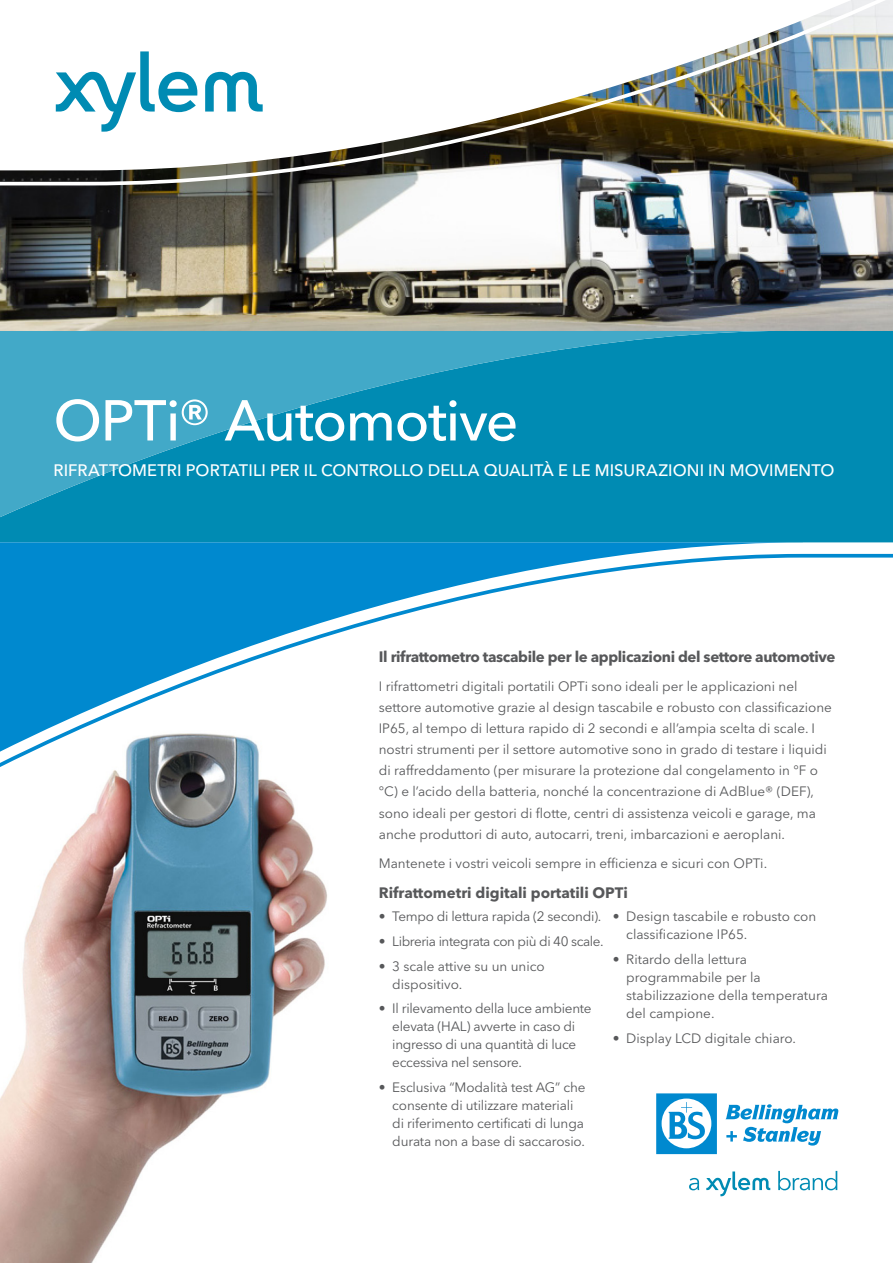
<style>
.page{position:relative;width:893px;height:1263px;background:#fff}
.page>*{position:absolute;margin:0;border:0;box-sizing:border-box;transform-origin:0 0}
.t1{font:500 57px "Avenir Next LT Pro";letter-spacing:-.025em;color:#fff}
.Subtitle{font:500 16.5px "Avenir Next LT Pro";letter-spacing:.005em;color:#fff}
.Subhead{font:700 15px "Avenir Next LT Pro";letter-spacing:-.025em;color:#57585a}
.Body{font:700 15px "Avenir Next LT Pro";color:#57585a}
.Body-2{font:13.5px/21px "Avenir Next LT Pro";color:#57585a}
.Bullets{font:13.5px/18px "Avenir Next LT Pro";letter-spacing:-.01em;color:#57585a}
.Bullets-2{font:13.5px "Avenir Next LT Pro";letter-spacing:-.03em;color:#57585a}
</style>
<div class="page">
<img style="left:0;top:920px;width:325px;height:343px">
<div style="left:803px;top:330px;width:90px;height:212px;background:#008bb3"></div>
<svg style="left:0;top:330px;width:803px;height:212px;background:#1494b9"></svg>
<svg style="left:0;top:542px;width:803px;height:10px;background:#2499d5"></svg>
<svg style="left:0;top:552px;width:893px;height:368px"></svg>
<img style="left:0;top:187px;width:893px;height:143px">
<img style="left:0;top:0;width:893px;height:187px">
<svg style="left:656px;top:1093px;width:61px;height:61px"></svg>
<svg style="left:725px;top:1104px;width:113px;height:41px"></svg>
<svg style="left:689px;top:1178px;width:10px;height:12px"></svg>
<svg style="left:778px;top:1171px;width:59px;height:19px"></svg>
<svg style="left:706px;top:1171px;width:64px;height:25px"></svg>
<svg style="left:56px;top:51px;width:207px;height:81px"></svg>
<p class="t1" style="left:53px;top:386px;width:466px">OPTi® Automotive</p>
<p class="Subtitle" style="left:53px;top:461px;width:782px">RIFRATTOMETRI PORTATILI PER IL CONTROLLO DELLA QUALITÀ E LE MISURAZIONI IN MOVIMENTO</p>
<p class="Subhead" style="left:379px;top:647px;width:458px">Il rifrattometro tascabile per le applicazioni del settore automotive</p>
<p class="Body-2" style="left:379px;top:676px;width:455px">I rifrattometri digitali portatili OPTi sono ideali per le applicazioni nel settore automotive grazie al design tascabile e robusto con classificazione IP65, al tempo di lettura rapido di 2 secondi e all’ampia scelta di scale. I nostri strumenti per il settore automotive sono in grado di testare i liquidi di raffreddamento (per misurare la protezione dal congelamento in °F o °C) e l’acido della batteria, nonché la concentrazione di AdBlue® (DEF), sono ideali per gestori di flotte, centri di assistenza veicoli e garage, ma anche produttori di auto, autocarri, treni, imbarcazioni e aeroplani.</p>
<p class="Body-2" style="left:379px;top:853px;width:390px">Mantenete i vostri veicoli sempre in efficienza e sicuri con OPTi.</p>
<p class="Body" style="left:379px;top:883px;width:250px">Rifrattometri digitali portatili OPTi</p>
<p class="Bullets" style="left:379px;top:907px;width:224px">• Tempo di lettura rapida (2 secondi).</p>
<p class="Bullets-2" style="left:379px;top:933px;width:226px">• Libreria integrata con più di 40 scale.</p>
<p class="Bullets" style="left:392px;top:957px;width:154px;text-indent:-14px">• 3 scale attive su un unico dispositivo.</p>
<p class="Bullets" style="left:392px;top:1000px;width:201px;text-indent:-14px">• Il rilevamento della luce ambiente elevata (HAL) avverte in caso di ingresso di una quantità di luce eccessiva nel sensore.</p>
<p class="Bullets" style="left:392px;top:1078px;width:195px;text-indent:-14px">• Esclusiva “Modalità test AG” che consente di utilizzare materiali di riferimento certificati di lunga durata non a base di saccarosio.</p>
<p class="Bullets" style="left:626px;top:907px;width:192px;text-indent:-14px">• Design tascabile e robusto con classificazione IP65.</p>
<p class="Bullets" style="left:626px;top:950px;width:203px;text-indent:-14px">• Ritardo della lettura programmabile per la stabilizzazione della temperatura del campione.</p>
<p class="Bullets" style="left:613px;top:1029px;width:185px">• Display LCD digitale chiaro.</p>
</div>
